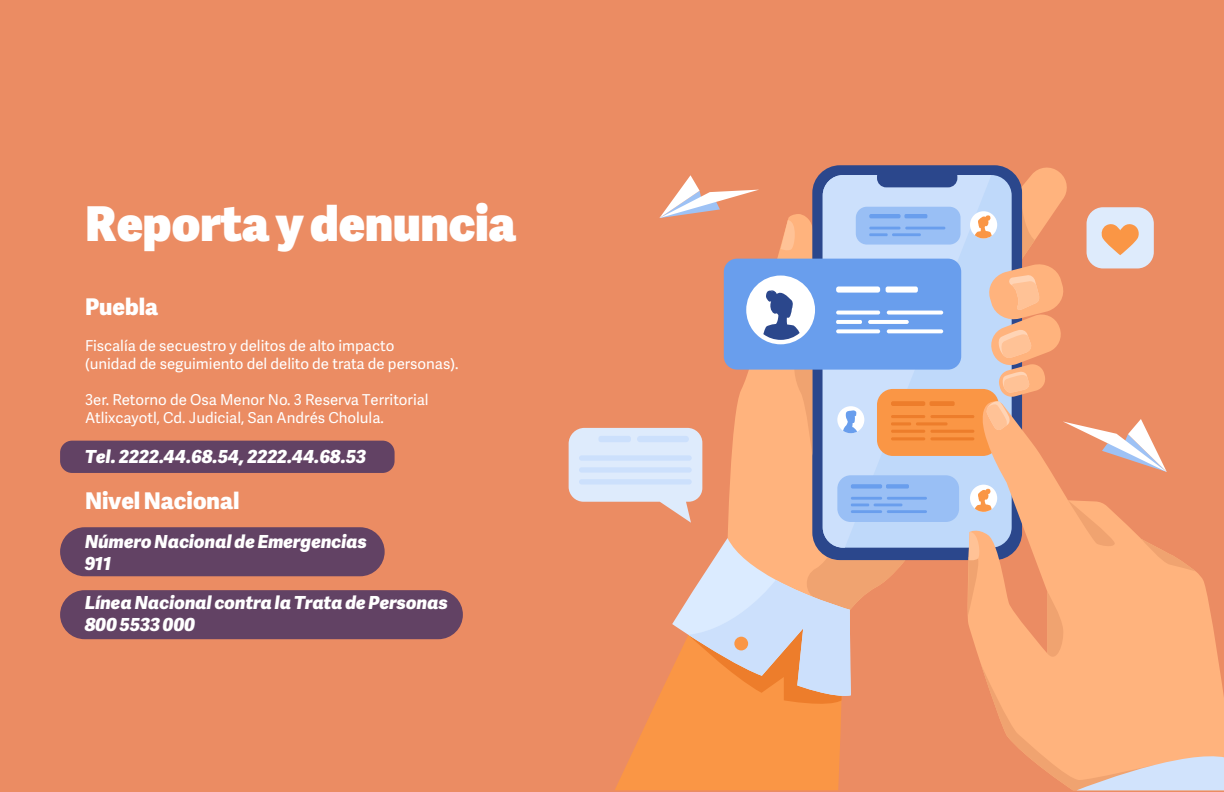
<style>
.page{position:relative;width:1224px;height:792px;background:#fff}
.page>*{position:absolute;margin:0;border:0;box-sizing:border-box;transform-origin:0 0}
.t1{font:800 48px "Adelle Sans";color:#fff}
.t2{font:800 23px "Adelle Sans";color:#fff}
.t3{font:italic 800 18px/21.6px "Adelle Sans";color:#fff}
.t4{font:15px/18px "Adelle Sans";color:#fff}
</style>
<div class="page">
<div style="left:0;top:0;width:612px;height:792px;background:#eb8c63"></div>
<div style="left:60px;top:441px;width:335px;height:32px;background:#624264;border-radius:12px"></div>
<div style="left:60px;top:527px;width:325px;height:49px;background:#624264;border-radius:25px"></div>
<div style="left:60px;top:590px;width:403px;height:49px;background:#624264;border-radius:25px"></div>
<div style="left:612px;top:0;width:612px;height:792px;background:#eb8c63"></div>
<svg style="left:728px;top:214px;width:239px;height:347px;fill:#ffb37d"></svg>
<svg style="left:615px;top:670px;width:226px;height:120px;fill:#fa9645"></svg>
<svg style="left:781px;top:220px;width:17px;height:32px"></svg>
<div style="left:812px;top:165px;width:210px;height:395px;background:#2b478c;border-radius:28px"></div>
<svg style="left:823px;top:175px;width:147px;height:373px;background:#c6dcfa"></svg>
<div style="left:877px;top:168px;width:80px;height:19px;background:#2b478c;border-radius:9px"></div>
<div style="left:724px;top:259px;width:237px;height:111px;background:#699eed;border-radius:13px"></div>
<div style="left:856px;top:207px;width:105px;height:38px;background:#99bff5;border-radius:11px"></div>
<div style="left:837px;top:475px;width:122px;height:47px;background:#99bff5;border-radius:13px"></div>
<div style="left:877px;top:389px;width:122px;height:67px;background:#fa9645;border-radius:16px"></div>
<svg style="left:967px;top:440px;width:92px;height:176px"></svg>
<svg style="left:569px;top:428px;width:133px;height:95px"></svg>
<div style="left:579px;top:455px;width:113px;height:6px;background:#cce0fc;border-radius:3px"></div>
<div style="left:579px;top:467px;width:113px;height:6px;background:#cce0fc;border-radius:3px"></div>
<div style="left:579px;top:479px;width:113px;height:6px;background:#cce0fc;border-radius:3px"></div>
<div style="left:637px;top:436px;width:52px;height:6px;background:#cce0fc;border-radius:3px"></div>
<div style="left:598px;top:436px;width:33px;height:6px;background:#cce0fc;border-radius:3px"></div>
<svg style="left:659px;top:175px;width:100px;height:43px"></svg>
<svg style="left:746px;top:276px;width:69px;height:180px"></svg>
<div style="left:836px;top:286px;width:44px;height:7px;background:#fff;border-radius:2px"></div>
<svg style="left:836px;top:311px;width:44px;height:4px"></svg>
<hr style="left:836px;top:320px;width:26px;height:4px;background:#fff;border-radius:2px">
<hr style="left:868px;top:320px;width:41px;height:4px;background:#fff;border-radius:2px">
<svg style="left:887px;top:311px;width:56px;height:4px"></svg>
<svg style="left:836px;top:329px;width:44px;height:4px"></svg>
<svg style="left:887px;top:329px;width:56px;height:4px"></svg>
<div style="left:886px;top:286px;width:32px;height:7px;background:#fff;border-radius:2px"></div>
<div style="left:851px;top:484px;width:31px;height:5px;background:#699eed;border-radius:2px"></div>
<hr style="left:851px;top:497px;width:31px;height:3px;background:#699eed">
<svg style="left:851px;top:504px;width:18px;height:2px"></svg>
<hr style="left:874px;top:504px;width:28px;height:2px;background:#699eed">
<hr style="left:887px;top:497px;width:40px;height:3px;background:#699eed">
<hr style="left:851px;top:510px;width:31px;height:3px;background:#699eed">
<hr style="left:887px;top:510px;width:40px;height:3px;background:#699eed">
<div style="left:886px;top:484px;width:23px;height:5px;background:#699eed"></div>
<hr style="left:869px;top:214px;width:32px;height:4px;background:#699eed;border-radius:2px">
<hr style="left:869px;top:227px;width:32px;height:2px;background:#699eed">
<hr style="left:869px;top:233px;width:19px;height:3px;background:#699eed">
<hr style="left:892px;top:233px;width:29px;height:3px;background:#699eed">
<hr style="left:905px;top:227px;width:40px;height:2px;background:#699eed">
<hr style="left:904px;top:214px;width:23px;height:4px;background:#699eed;border-radius:2px">
<div style="left:891px;top:401px;width:34px;height:5px;background:#ed7d2b;border-radius:2px"></div>
<hr style="left:891px;top:415px;width:34px;height:3px;background:#ed7d2b;border-radius:2px">
<hr style="left:891px;top:422px;width:20px;height:3px;background:#ed7d2b">
<hr style="left:916px;top:422px;width:32px;height:3px;background:#ed7d2b">
<hr style="left:930px;top:415px;width:44px;height:3px;background:#ed7d2b;border-radius:2px">
<hr style="left:891px;top:430px;width:34px;height:3px;background:#ed7d2b;border-radius:2px">
<hr style="left:930px;top:430px;width:44px;height:3px;background:#ed7d2b;border-radius:2px">
<hr style="left:891px;top:437px;width:34px;height:3px;background:#ed7d2b;border-radius:2px">
<hr style="left:930px;top:437px;width:44px;height:3px;background:#ed7d2b;border-radius:2px">
<div style="left:930px;top:401px;width:25px;height:5px;background:#ed7d2b;border-radius:2px"></div>
<svg style="left:837px;top:406px;width:27px;height:27px"></svg>
<svg style="left:970px;top:165px;width:197px;height:307px"></svg>
<svg style="left:968px;top:485px;width:256px;height:305px"></svg>
<svg style="left:672px;top:538px;width:244px;height:170px"></svg>
<div style="left:734px;top:637px;width:14px;height:13px;background:#fa9645;border-radius:50%"></div>
<p class="t1" style="left:85px;top:188px;width:433px">Reporta y denuncia</p>
<p class="t2" style="left:85px;top:290px;width:75px">Puebla</p>
<p class="t4" style="left:85px;top:337px;width:311px">Fiscalía de secuestro y delitos de alto impacto</p>
<p class="t4" style="left:85px;top:355px;width:375px">(unidad de seguimiento del delito de trata de personas).</p>
<p class="t4" style="left:85px;top:391px;width:345px">3er. Retorno de Osa Menor No. 3 Reserva Territorial<br>Atlixcayotl, Cd. Judicial, San Andrés Cholula.</p>
<p class="t3" style="left:85px;top:445px;width:283px">Tel. 2222.44.68.54, 2222.44.68.53</p>
<p class="t2" style="left:85px;top:483px;width:156px">Nivel Nacional</p>
<p class="t3" style="left:85px;top:530px;width:284px">Número Nacional de Emergencias<br>911</p>
<p class="t3" style="left:85px;top:592px;width:364px">Línea Nacional contra la Trata de Personas<br>800 5533 000</p>
</div>
